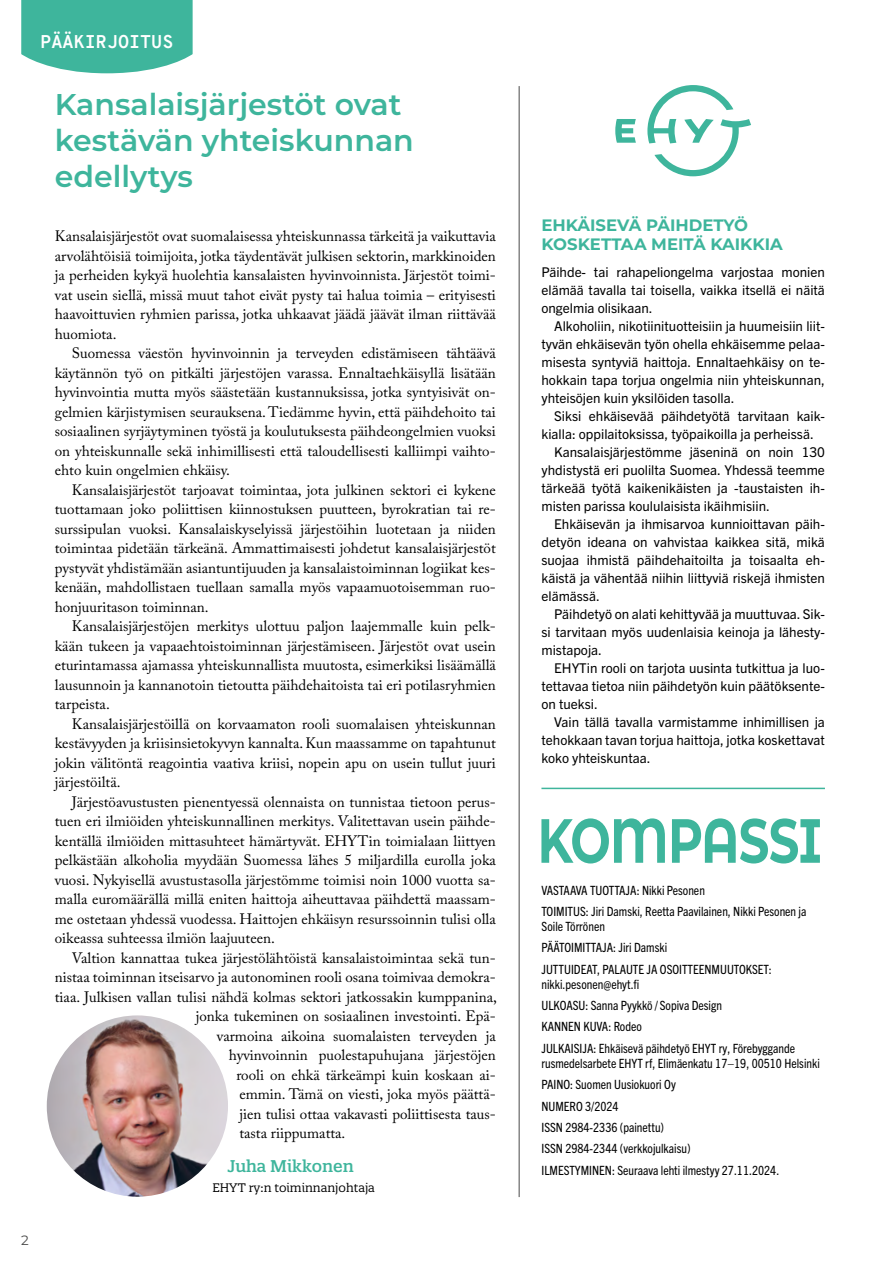
<style>
.page{position:relative;width:893px;height:1263px;background:#fff}
.page>*{position:absolute;margin:0;border:0;box-sizing:border-box;transform-origin:0 0}
.H1_Pääkkärin_otsikko{font:600 30px/36px "Montserrat";color:#3eb59c}
.kupla_12_valk{font:700 18px "Overpass Mono";color:#fff}
.Monserrat_bold_viol__11_pt{font:700 16.5px/19.5px "Montserrat";color:#3eb59c}
.Kirjoittaja_big{font:500 16.5px "Quatro Slab";color:#3eb59c}
.P_caslon_TP_sisennetty{font:15px/19.5px "Adobe Caslon Pro";color:#000;text-align:justify}
.P_caslon_TP_ei_sis{font:15px/19.5px "Adobe Caslon Pro";color:#000;text-align:justify}
.leipis_esittely_9pt_sis{font:13.5px/18px "Trade Gothic Next LT Pro";color:#000;text-align:justify}
.leipis_esittely_9{font:13.5px/18px "Trade Gothic Next LT Pro";color:#000;text-align:justify}
.t1{font:13.5px "Montserrat";color:#4a4a49}
.Apinalaatikko_Trade_cond{font:condensed 12.75px/15px "Trade Gothic Next LT Pro";color:#000}
.KIRJOITTAJA___KUVAT_vas{font:12px "Quatro Slab";color:#000}
</style>
<div class="page">
<svg style="left:21px;top:0;width:172px;height:73px;background:#4cbaa3"></svg>
<hr style="left:519px;top:86px;width:1px;height:1111px;background:#4a4a49">
<svg style="left:541px;top:818px;width:279px;height:45px"></svg>
<svg style="left:615px;top:119px;width:21px;height:24px"></svg>
<svg style="left:647px;top:85px;width:104px;height:91px"></svg>
<img style="left:47px;top:1015px;width:181px;height:182px;border-radius:91px">
<hr style="left:541px;top:788px;width:284px;height:1px;background:#3eb59c">
<p class="kupla_12_valk" style="left:40px;top:28px;width:135px">PÄÄKIRJOITUS</p>
<p class="t1" style="left:21px;top:1231px;width:9px">2</p>
<h1 class="H1_Pääkkärin_otsikko" style="left:55px;top:85px;width:360px">Kansalaisjärjestöt ovat kestävän yhteiskunnan edellytys</h1>
<p class="P_caslon_TP_ei_sis" style="left:55px;top:226px;width:443px">Kansalaisjärjestöt ovat suomalaisessa yhteiskunnassa tärkeitä ja vaikuttavia arvolähtöisiä toimijoita, jotka täydentävät julkisen sektorin, markkinoiden ja perheiden kykyä huolehtia kansalaisten hyvinvoinnista. Järjestöt toimi&shy;vat usein siellä, missä muut tahot eivät pysty tai halua toimia – erityisesti haavoittuvien ryhmien parissa, jotka uhkaavat jäädä jäävät ilman riittävää huomiota.</p>
<p class="P_caslon_TP_sisennetty" style="left:55px;top:343px;width:443px;text-indent:17px">Suomessa väestön hyvinvoinnin ja terveyden edistämiseen tähtäävä käytännön työ on pitkälti järjestöjen varassa. Ennaltaehkäisyllä lisätään hyvinvointia mutta myös säästetään kustannuksissa, jotka syntyisivät on&shy;gelmien kärjistymisen seurauksena. Tiedämme hyvin, että päihdehoito tai sosiaalinen syrjäytyminen työstä ja koulutuksesta päihdeongelmien vuoksi on yhteiskunnalle sekä inhimillisesti että taloudellisesti kalliimpi vaihto&shy;ehto kuin ongelmien ehkäisy.</p>
<p class="P_caslon_TP_sisennetty" style="left:55px;top:480px;width:443px;text-indent:17px">Kansalaisjärjestöt tarjoavat toimintaa, jota julkinen sektori ei kykene tuottamaan joko poliittisen kiinnostuksen puutteen, byrokratian tai re&shy;surssipulan vuoksi. Kansalaiskyselyissä järjestöihin luotetaan ja niiden toimintaa pidetään tärkeänä. Ammattimaisesti johdetut kansalaisjärjestöt pystyvät yhdistämään asiantuntijuuden ja kansalaistoiminnan logiikat kes&shy;kenään, mahdollistaen tuellaan samalla myös vapaamuotoisemman ruo&shy;honjuuritason toiminnan.</p>
<p class="P_caslon_TP_sisennetty" style="left:55px;top:616px;width:443px;text-indent:17px">Kansalaisjärjestöjen merkitys ulottuu paljon laajemmalle kuin pelk&shy;kään tukeen ja vapaaehtoistoiminnan järjestämiseen. Järjestöt ovat usein eturintamassa ajamassa yhteiskunnallista muutosta, esimerkiksi lisäämällä lausunnoin ja kannanotoin tietoutta päihdehaitoista tai eri potilasryhmien tarpeista.</p>
<p class="P_caslon_TP_sisennetty" style="left:55px;top:714px;width:443px;text-indent:17px">Kansalaisjärjestöillä on korvaamaton rooli suomalaisen yhteiskunnan kestävyyden ja kriisinsietokyvyn kannalta. Kun maassamme on tapahtunut jokin välitöntä reagointia vaativa kriisi, nopein apu on usein tullut juuri järjestöiltä.</p>
<p class="P_caslon_TP_sisennetty" style="left:55px;top:792px;width:443px;text-indent:17px">Järjestöavustusten pienentyessä olennaista on tunnistaa tietoon perus&shy;tuen eri ilmiöiden yhteiskunnallinen merkitys. Valitettavan usein päihde&shy;kentällä ilmiöiden mittasuhteet hämärtyvät. EHYTin toimialaan liittyen pelkästään alkoholia myydään Suomessa lähes 5 miljardilla eurolla joka vuosi. Nykyisellä avustustasolla järjestömme toimisi noin 1000 vuotta sa&shy;malla euromäärällä millä eniten haittoja aiheuttavaa päihdettä maassam&shy;me ostetaan yhdessä vuodessa. Haittojen ehkäisyn resurssoinnin tulisi olla oikeassa suhteessa ilmiön laajuuteen.</p>
<p class="P_caslon_TP_sisennetty" style="left:72px;top:948px;width:425px">Valtion kannattaa tukea järjestölähtöistä kansalaistoimintaa sekä tun-</p>
<p class="P_caslon_TP_sisennetty" style="left:55px;top:967px;width:443px">nistaa toiminnan itseisarvo ja autonominen rooli osana toimivaa demokra-</p>
<p class="P_caslon_TP_sisennetty" style="left:55px;top:987px;width:444px">tiaa. Julkisen vallan tulisi nähdä kolmas sektori jatkossakin kumppanina,</p>
<p class="P_caslon_TP_sisennetty" style="left:196px;top:1006px;width:302px">jonka tukeminen on sosiaalinen investointi. Epä-</p>
<p class="P_caslon_TP_sisennetty" style="left:217px;top:1026px;width:280px">varmoina aikoina suomalaisten terveyden ja</p>
<p class="P_caslon_TP_sisennetty" style="left:229px;top:1045px;width:269px">hyvinvoinnin puolestapuhujana järjestöjen</p>
<p class="P_caslon_TP_sisennetty" style="left:236px;top:1065px;width:261px">rooli on ehkä tärkeämpi kuin koskaan ai-</p>
<p class="P_caslon_TP_sisennetty" style="left:239px;top:1084px;width:258px">emmin. Tämä on viesti, joka myös päättä-</p>
<p class="P_caslon_TP_sisennetty" style="left:239px;top:1104px;width:258px">jien tulisi ottaa vakavasti poliittisesta taus-</p>
<p class="P_caslon_TP_sisennetty" style="left:239px;top:1123px;width:108px">tasta riippumatta.</p>
<p class="Kirjoittaja_big" style="left:227px;top:1155px;width:128px">Juha Mikkonen</p>
<p class="KIRJOITTAJA___KUVAT_vas" style="left:212px;top:1180px;width:164px">EHYT ry:n toiminnanjohtaja</p>
<p class="Monserrat_bold_viol__11_pt" style="left:541px;top:214px;width:243px">EHKÄISEVÄ PÄIHDETYÖ<br>KOSKETTAA MEITÄ KAIKKIA</p>
<p class="leipis_esittely_9" style="left:541px;top:262px;width:285px">Päihde- tai rahapeliongelma varjostaa monien elämää tavalla tai toisella, vaikka itsellä ei näitä ongelmia olisikaan.</p>
<p class="leipis_esittely_9pt_sis" style="left:541px;top:316px;width:285px;text-indent:13px">Alkoholiin, nikotiinituotteisiin ja huumeisiin liit&shy;tyvän ehkäisevän työn ohella ehkäisemme pelaa&shy;misesta syntyviä haittoja. Ennaltaehkäisy on te&shy;hokkain tapa torjua ongelmia niin yhteiskunnan, yhteisöjen kuin yksilöiden tasolla.</p>
<p class="leipis_esittely_9pt_sis" style="left:541px;top:406px;width:285px;text-indent:13px">Siksi ehkäisevää päihdetyötä tarvitaan kaik&shy;kialla: oppilaitoksissa, työpaikoilla ja perheissä.</p>
<p class="leipis_esittely_9pt_sis" style="left:541px;top:442px;width:285px;text-indent:13px">Kansalaisjärjestömme jäseninä on noin 130 yhdistystä eri puolilta Suomea. Yhdessä teemme tärkeää työtä kaikenikäisten ja -taustaisten ih&shy;misten parissa koululaisista ikäihmisiin.</p>
<p class="leipis_esittely_9pt_sis" style="left:541px;top:514px;width:285px;text-indent:13px">Ehkäisevän ja ihmisarvoa kunnioittavan päih&shy;detyön ideana on vahvistaa kaikkea sitä, mikä suojaa ihmistä päihdehaitoilta ja toisaalta eh&shy;käistä ja vähentää niihin liittyviä riskejä ihmisten elämässä.</p>
<p class="leipis_esittely_9pt_sis" style="left:541px;top:604px;width:285px;text-indent:13px">Päihdetyö on alati kehittyvää ja muuttuvaa. Sik&shy;si tarvitaan myös uudenlaisia keinoja ja lähesty&shy;mistapoja.</p>
<p class="leipis_esittely_9pt_sis" style="left:541px;top:658px;width:285px;text-indent:13px">EHYTin rooli on tarjota uusinta tutkittua ja luo&shy;tettavaa tietoa niin päihdetyön kuin päätöksente&shy;on tueksi.</p>
<p class="leipis_esittely_9pt_sis" style="left:541px;top:712px;width:285px;text-indent:13px">Vain tällä tavalla varmistamme inhimillisen ja tehokkaan tavan torjua haittoja, jotka koskettavat koko yhteiskuntaa.</p>
<p class="Apinalaatikko_Trade_cond" style="left:541px;top:881px;width:165px">VASTAAVA TUOTTAJA: Nikki Pesonen</p>
<p class="Apinalaatikko_Trade_cond" style="left:541px;top:903px;width:266px">TOIMITUS: Jiri Damski, Reetta Paavilainen, Nikki Pesonen ja<br>Soile Törrönen</p>
<p class="Apinalaatikko_Trade_cond" style="left:541px;top:939px;width:127px">PÄÄTOIMITTAJA: Jiri Damski</p>
<p class="Apinalaatikko_Trade_cond" style="left:541px;top:961px;width:232px">JUTTUIDEAT, PALAUTE JA OSOITTEENMUUTOKSET: nikki.pesonen@ehyt.fi</p>
<p class="Apinalaatikko_Trade_cond" style="left:541px;top:997px;width:182px">ULKOASU: Sanna Pyykkö / Sopiva Design</p>
<p class="Apinalaatikko_Trade_cond" style="left:541px;top:1018px;width:102px">KANNEN KUVA: Rodeo</p>
<p class="Apinalaatikko_Trade_cond" style="left:541px;top:1040px;width:280px">JULKAISIJA: Ehkäisevä päihdetyö EHYT ry, Förebyggande rusmedelsarbete EHYT rf, Elimäenkatu 17–19, 00510 Helsinki</p>
<p class="Apinalaatikko_Trade_cond" style="left:541px;top:1076px;width:136px">PAINO: Suomen Uusiokuori Oy</p>
<p class="Apinalaatikko_Trade_cond" style="left:541px;top:1097px;width:79px">NUMERO 3/2024</p>
<p class="Apinalaatikko_Trade_cond" style="left:541px;top:1119px;width:124px">ISSN 2984-2336 (painettu)</p>
<p class="Apinalaatikko_Trade_cond" style="left:541px;top:1140px;width:151px">ISSN 2984-2344 (verkkojulkaisu)</p>
<p class="Apinalaatikko_Trade_cond" style="left:541px;top:1162px;width:239px">ILMESTYMINEN: Seuraava lehti ilmestyy 27.11.2024.</p>
</div>
